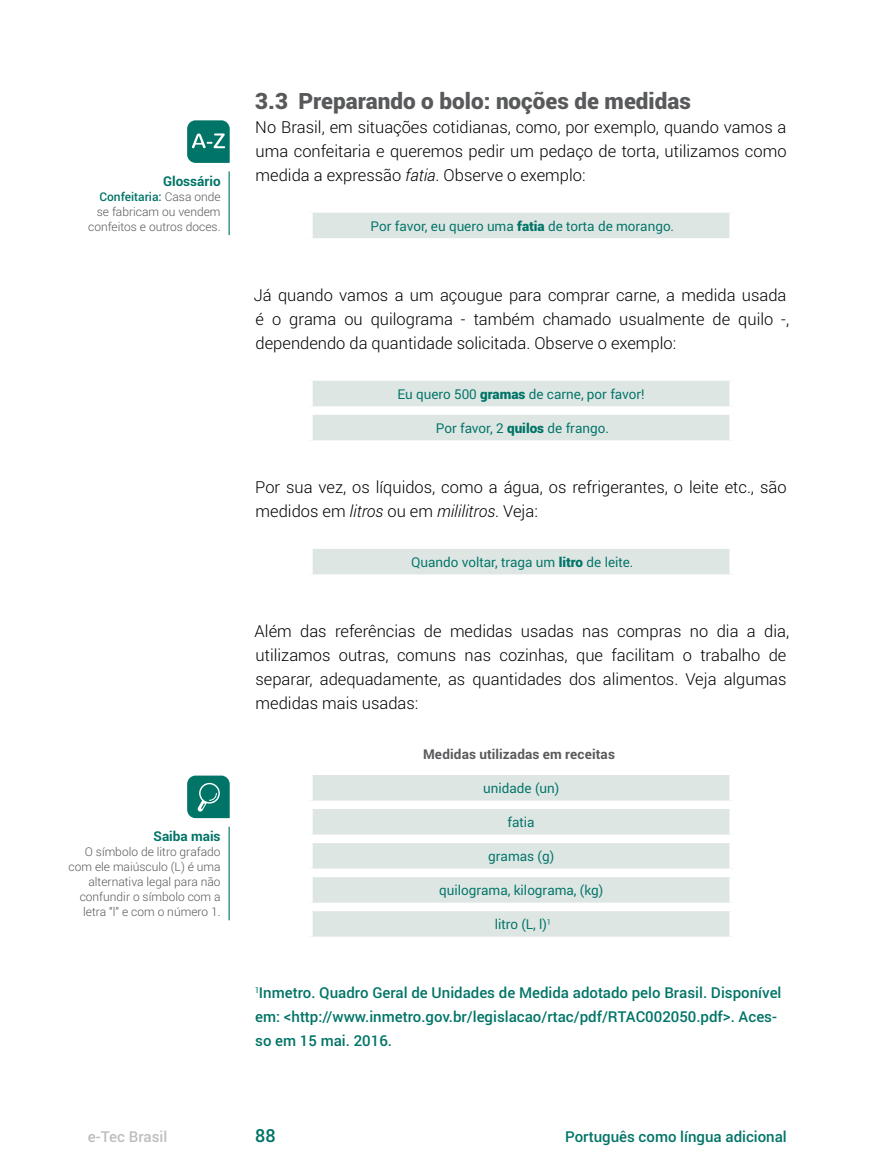
<style>
.page{position:relative;width:872px;height:1170px;background:#fff}
.page>*{position:absolute;margin:0;border:0;box-sizing:border-box;transform-origin:0 0}
.t1{font:900 22.5px "Roboto";color:#58595b}
.t2{font:500 18px "Roboto";color:#007467}
.t3{font:300 16.5px/24px "Roboto";color:#000}
.t4{font:500 15px/24px "Roboto";color:#007467}
.t5{font:500 15px "Roboto";color:#bcbec0}
.t6{font:13.5px "Roboto";color:#007467}
.t7{font:700 13.5px "Roboto";letter-spacing:.01em;color:#58595b}
.t8{font:700 13.5px "Roboto";color:#007467}
.t9{font:300 12px/15px "Roboto";color:#58595b;text-align:right}
.s1{font-weight:500;color:#007467}
.s2{font-style:italic}
.s3{font-weight:900}
.s4{font-weight:300}
</style>
<div class="page">
<div style="left:308px;top:208px;width:425px;height:34px;background:#dee6e4"></div>
<div style="left:304px;top:204px;width:434px;height:9px;background:#fff"></div>
<div style="left:304px;top:213px;width:9px;height:25px;background:#fff"></div>
<div style="left:729px;top:213px;width:9px;height:25px;background:#fff"></div>
<div style="left:304px;top:238px;width:434px;height:9px;background:#fff"></div>
<div style="left:313px;top:381px;width:416px;height:59px;background:#dee6e4"></div>
<div style="left:304px;top:406px;width:434px;height:9px;background:#fff"></div>
<div style="left:308px;top:544px;width:425px;height:34px;background:#dee6e4"></div>
<div style="left:304px;top:540px;width:434px;height:9px;background:#fff"></div>
<div style="left:304px;top:549px;width:9px;height:25px;background:#fff"></div>
<div style="left:729px;top:549px;width:9px;height:25px;background:#fff"></div>
<div style="left:304px;top:574px;width:434px;height:9px;background:#fff"></div>
<div style="left:313px;top:775px;width:416px;height:161px;background:#dee6e4"></div>
<div style="left:304px;top:800px;width:434px;height:9px;background:#fff"></div>
<div style="left:304px;top:834px;width:434px;height:9px;background:#fff"></div>
<div style="left:304px;top:868px;width:434px;height:9px;background:#fff"></div>
<div style="left:304px;top:902px;width:434px;height:9px;background:#fff"></div>
<svg style="left:187px;top:120px;width:43px;height:43px;background:#22867b"></svg>
<hr style="left:228px;top:171px;width:2px;height:64px;background:#007467">
<svg style="left:187px;top:775px;width:43px;height:43px;background:#20857a"></svg>
<hr style="left:228px;top:826px;width:2px;height:94px;background:#007467">
<p class="t8" style="left:163px;top:172px;width:59px">Glossário</p>
<p class="t9" style="left:88px;top:189px;width:134px"><span class="s1">Confeitaria:</span> Casa onde se fabricam ou vendem confeitos e outros doces.</p>
<p class="t8" style="left:154px;top:826px;width:69px">Saiba mais</p>
<p class="t9" style="left:69px;top:843px;width:154px">O símbolo de litro grafado com ele maiúsculo (L) é uma alternativa legal para não confundir o símbolo com a letra “l” e com o número 1.</p>
<h1 class="t1" style="left:255px;top:85px;width:437px">3.3 Preparando o bolo: noções de medidas</h1>
<p class="t3" style="left:255px;top:115px;width:532px;text-align:justify">No Brasil, em situações cotidianas, como, por exemplo, quando vamos a uma confeitaria e queremos pedir um pedaço de torta, utilizamos como medida a expressão <span class="s2">fatia</span>. Observe o exemplo:</p>
<p class="t6" style="left:370px;top:216px;width:305px">Por favor, eu quero uma <span class="s3">fatia</span> de torta de morango.</p>
<p class="t3" style="left:254px;top:283px;width:537px">Já quando vamos a um açougue para comprar carne, a medida usada é o grama ou quilograma - também chamado usualmente de quilo -, dependendo da quantidade solicitada. Observe o exemplo:</p>
<p class="t6" style="left:397px;top:384px;width:249px">Eu quero 500 <span class="s3">gramas</span> de carne, por favor!</p>
<p class="t6" style="left:436px;top:418px;width:174px">Por favor, 2 <span class="s3">quilos</span> de frango.</p>
<p class="t3" style="left:255px;top:475px;width:533px">Por sua vez, os líquidos, como a água, os refrigerantes, o leite etc., são medidos em <span class="s2">litros</span> ou em <span class="s2">mililitros</span>. Veja:</p>
<p class="t6" style="left:411px;top:552px;width:224px">Quando voltar, traga um <span class="s3">litro</span> de leite.</p>
<p class="t3" style="left:255px;top:619px;width:536px">Além das referências de medidas usadas nas compras no dia a dia, utilizamos outras, comuns nas cozinhas, que facilitam o trabalho de separar, adequadamente, as quantidades dos alimentos. Veja algumas medidas mais usadas:</p>
<p class="t7" style="left:423px;top:744px;width:193px">Medidas utilizadas em receitas</p>
<p class="t6" style="left:483px;top:778px;width:77px">unidade (un)</p>
<p class="t6" style="left:507px;top:812px;width:29px">fatia</p>
<p class="t6" style="left:488px;top:846px;width:67px">gramas (g)</p>
<p class="t6" style="left:439px;top:880px;width:166px">quilograma, kilograma, (kg)</p>
<p class="t6" style="left:495px;top:914px;width:57px">litro (L, l)<span class="s4">¹</span></p>
<p class="t4" style="left:255px;top:979px;width:528px"><span class="s4">¹</span>Inmetro. Quadro Geral de Unidades de Medida adotado pelo Brasil. Disponível em: &lt;http://www.inmetro.gov.br/legislacao/rtac/pdf/RTAC002050.pdf&gt;. Aces&shy;so em 15 mai. 2016.</p>
<p class="t5" style="left:88px;top:1125px;width:81px">e-Tec Brasil</p>
<p class="t2" style="left:255px;top:1122px;width:22px">88</p>
<p class="t4" style="left:565px;top:1123px;width:223px">Português como língua adicional</p>
</div>
